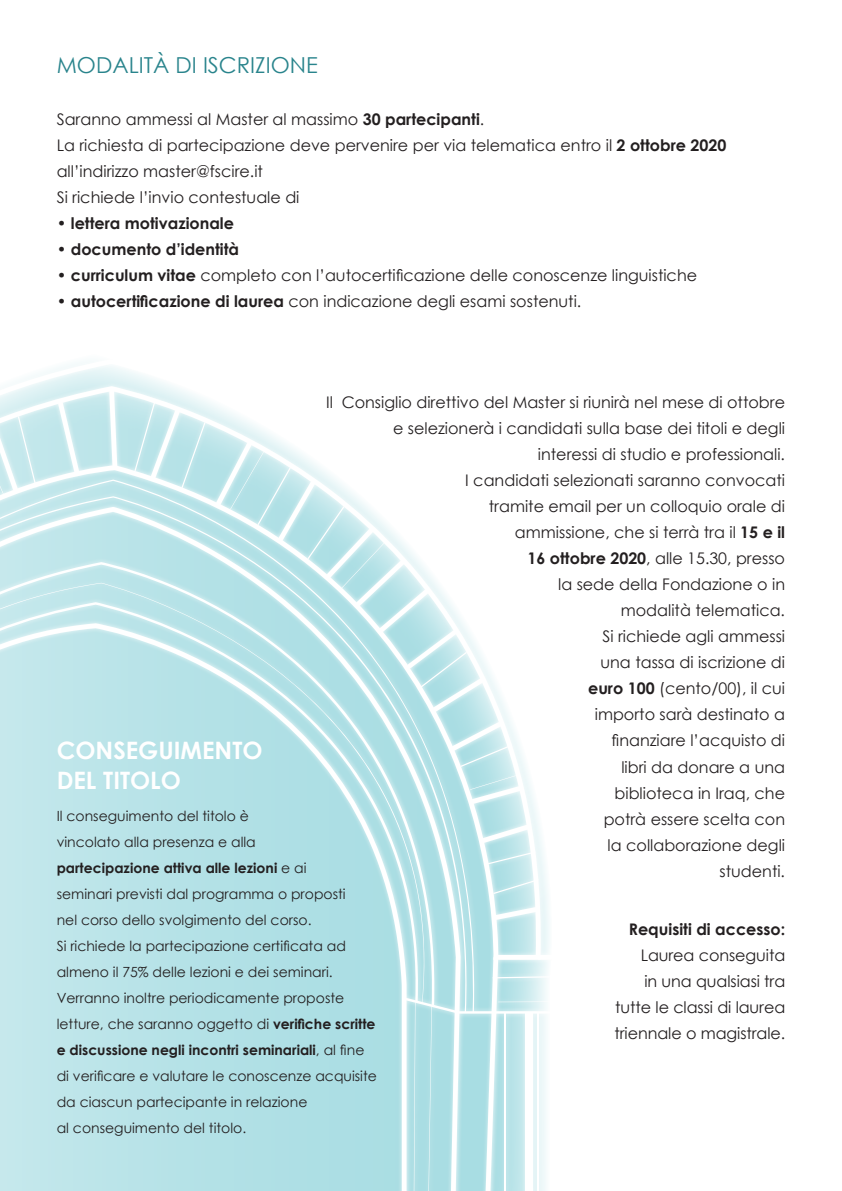
<style>
.page{position:relative;width:842px;height:1191px;background:#fff}
.page>*{position:absolute;margin:0;border:0;box-sizing:border-box;transform-origin:0 0}
.t1{font:700 24px/30px "Century Gothic";color:#fff}
.t2{font:22px "Century Gothic";color:#29848c}
.t3{font:16px/26px "Century Gothic";color:#231f20;text-align:right}
.t4{font:700 16px "Century Gothic";color:#231f20}
.t5{font:14px/26px "Century Gothic";color:#231f20}
.s1{font-weight:700}
.s2{font-weight:400}
</style>
<div class="page">
<svg style="left:0;top:363px;width:549px;height:592px"></svg>
<svg style="left:0;top:1012px;width:402px;height:179px;background:#b5e1e6"></svg>
<svg style="left:0;top:479px;width:478px;height:533px;background:#c1e6ea"></svg>
<svg style="left:493px;top:906px;width:45px;height:14px"></svg>
<svg style="left:481px;top:824px;width:49px;height:19px"></svg>
<svg style="left:58px;top:400px;width:22px;height:74px"></svg>
<svg style="left:109px;top:388px;width:8px;height:80px"></svg>
<svg style="left:493px;top:879px;width:45px;height:15px"></svg>
<svg style="left:484px;top:851px;width:52px;height:14px"></svg>
<svg style="left:450px;top:721px;width:60px;height:46px"></svg>
<svg style="left:134px;top:400px;width:71px;height:92px"></svg>
<svg style="left:0;top:416px;width:37px;height:80px"></svg>
<svg style="left:215px;top:441px;width:270px;height:272px"></svg>
<svg style="left:470px;top:775px;width:52px;height:29px"></svg>
<svg style="left:404px;top:957px;width:144px;height:234px"></svg>
<svg style="left:0;top:583px;width:437px;height:419px;background:#bae3e8"></svg>
<h2 class="t2" style="left:57px;top:50px;width:263px">MODALITÀ DI ISCRIZIONE</h2>
<p class="t3" style="left:57px;top:106px;width:671px;text-align:left">Saranno ammessi al Master al massimo <span class="s1">30 partecipanti</span>.<br>La richiesta di partecipazione deve pervenire per via telematica entro il <span class="s1">2 ottobre 2020 </span>all’indirizzo master@fscire.it<br>Si richiede l’invio contestuale di</p>
<p class="t4" style="left:57px;top:211px;width:179px"><span class="s2">•</span> lettera motivazionale</p>
<p class="t4" style="left:57px;top:237px;width:184px"><span class="s2">•</span> documento d’identità</p>
<p class="t3" style="left:57px;top:262px;width:642px">• <span class="s1">curriculum vitae</span> completo con l’autocertificazione delle conoscenze linguistiche</p>
<p class="t3" style="left:57px;top:288px;width:526px">• <span class="s1">autocertificazione di laurea</span> con indicazione degli esami sostenuti.</p>
<p class="t3" style="left:326px;top:389px;width:461px">Il Consiglio direttivo del Master si riunirà nel mese di ottobre e selezionerà i candidati sulla base dei titoli e degli<br>interessi di studio e professionali.<br>I candidati selezionati saranno convocati<br>tramite email per un colloquio orale di<br>ammissione, che si terrà tra il <span class="s1">15 e il<br>16 ottobre 2020</span>, alle 15.30, presso<br>la sede della Fondazione o in<br>modalità telematica.<br>Si richiede agli ammessi<br>una tassa di iscrizione di<br><span class="s1">euro 100</span> (cento/00), il cui<br>importo sarà destinato a<br>finanziare l’acquisto di<br>libri da donare a una<br>biblioteca in Iraq, che<br>potrà essere scelta con<br>la collaborazione degli<br>studenti.</p>
<h1 class="t1" style="left:57px;top:734px;width:207px">CONSEGUIMENTO<br>DEL TITOLO</h1>
<p class="t5" style="left:57px;top:802px;width:322px">Il conseguimento del titolo è<br>vincolato alla presenza e alla<br><span class="s1">partecipazione attiva alle lezioni</span> e ai<br>seminari previsti dal programma o proposti<br>nel corso dello svolgimento del corso.<br>Si richiede la partecipazione certificata ad almeno il 75% delle lezioni e dei seminari.<br>Verranno inoltre periodicamente proposte letture, che saranno oggetto di <span class="s1">verifiche scritte e discussione negli incontri seminariali</span>, al fine di verificare e valutare le conoscenze acquisite da ciascun partecipante in relazione<br>al conseguimento del titolo.</p>
<p class="t4" style="left:629px;top:917px;width:158px">Requisiti di accesso:</p>
<p class="t3" style="left:614px;top:942px;width:172px">Laurea conseguita<br>in una qualsiasi tra tutte le classi di laurea triennale o magistrale.</p>
</div>
